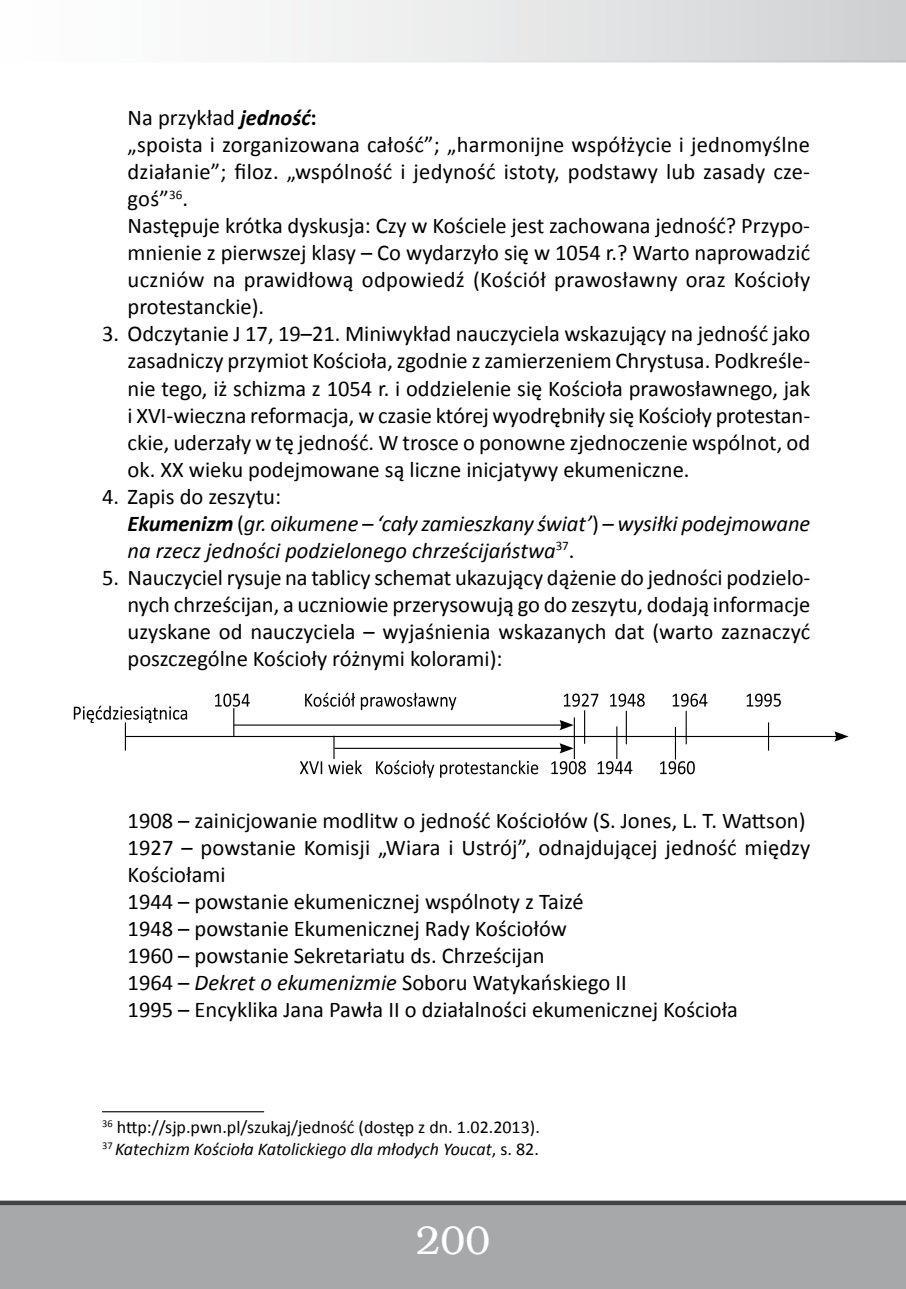
<style>
.page{position:relative;width:906px;height:1289px;background:#fff}
.page>*{position:absolute;margin:0;border:0;box-sizing:border-box;transform-origin:0 0}
.t1{font:300 40.5px "Bookman Itc TEE";color:#fff}
.t2{font:22.5px/27px "Calibri";color:#000}
.t3{font:italic 22.5px/27px "Calibri";letter-spacing:-.005em;color:#000}
.t4{font:18px/21.6px "Calibri";color:#000}
.s1{font-weight:700;font-style:italic}
.s2{font-weight:700}
.s3{font-style:normal}
.s4{font-style:italic}
</style>
<div class="page">
<div style="left:0;top:1200px;width:906px;height:88px;background:#a7a8aa"></div>
<svg style="left:277px;top:0;width:629px;height:63px"></svg>
<hr style="left:125px;top:736px;width:713px;height:1px;background:#000">
<svg style="left:834px;top:731px;width:14px;height:10px"></svg>
<hr style="left:574px;top:717px;width:1px;height:42px;background:#000">
<hr style="left:616px;top:726px;width:1px;height:33px;background:#000">
<hr style="left:675px;top:727px;width:1px;height:32px;background:#000">
<hr style="left:584px;top:710px;width:1px;height:33px;background:#000">
<hr style="left:626px;top:710px;width:1px;height:34px;background:#000">
<hr style="left:685px;top:710px;width:2px;height:34px;background:#000">
<svg style="left:768px;top:722px;width:1px;height:28px"></svg>
<hr style="left:234px;top:724px;width:329px;height:1px;background:#000">
<svg style="left:559px;top:720px;width:15px;height:10px"></svg>
<hr style="left:334px;top:747px;width:229px;height:2px;background:#000">
<svg style="left:559px;top:743px;width:15px;height:10px"></svg>
<svg style="left:660px;top:761px;width:35px;height:13px"></svg>
<svg style="left:597px;top:761px;width:35px;height:13px"></svg>
<svg style="left:551px;top:761px;width:35px;height:13px"></svg>
<svg style="left:746px;top:693px;width:35px;height:13px"></svg>
<svg style="left:672px;top:693px;width:35px;height:13px"></svg>
<svg style="left:610px;top:693px;width:35px;height:13px"></svg>
<svg style="left:564px;top:693px;width:34px;height:13px"></svg>
<svg style="left:300px;top:735px;width:62px;height:39px"></svg>
<svg style="left:215px;top:693px;width:35px;height:43px"></svg>
<svg style="left:376px;top:760px;width:162px;height:17px"></svg>
<svg style="left:305px;top:692px;width:151px;height:18px"></svg>
<svg style="left:74px;top:705px;width:113px;height:45px"></svg>
<hr style="left:102px;top:1111px;width:162px;height:1px;background:#000">
<p class="t2" style="left:128px;top:104px;width:684px">Na przykład <span class="s1">jedność</span><span class="s2">:<br></span>„spoista i zorganizowana całość”; „harmonijne współżycie i jednomyślne działanie”; filoz. „wspólność i jedyność istoty, podstawy lub zasady cze&shy;goś”<sup>36</sup>.<br>Następuje krótka dyskusja: Czy w Kościele jest zachowana jedność? Przypo&shy;mnienie z pierwszej klasy – Co wydarzyło się w 1054 r.? Warto naprowadzić uczniów na prawidłową odpowiedź (Kościół prawosławny oraz Kościoły protestanckie).</p>
<p class="t2" style="left:128px;top:320px;width:684px;text-align:justify;text-indent:-26px">3. Odczytanie J 17, 19–21. Miniwykład nauczyciela wskazujący na jedność jako zasadniczy przymiot Kościoła, zgodnie z zamierzeniem Chrystusa. Podkreśle&shy;nie tego, iż schizma z 1054 r. i oddzielenie się Kościoła prawosławnego, jak i XVI-wieczna reformacja, w czasie której wyodrębniły się Kościoły protestan&shy;ckie, uderzały w tę jedność. W trosce o ponowne zjednoczenie wspólnot, od ok. XX wieku podejmowane są liczne inicjatywy ekumeniczne.</p>
<p class="t3" style="left:128px;top:481px;width:684px;text-indent:-25px"><span class="s3">4. Zapis do zeszytu:<br></span><span class="s2">Ekumenizm</span> <span class="s3">(</span>gr. oikumene – ‘cały zamieszkany świat’<span class="s3">)</span> – wysiłki podejmowane na rzecz jedności podzielonego chrześcijaństwa<sup>37</sup><span class="s3">.</span></p>
<p class="t2" style="left:128px;top:563px;width:684px;text-align:justify;text-indent:-26px">5. Nauczyciel rysuje na tablicy schemat ukazujący dążenie do jedności podzielo&shy;nych chrześcijan, a uczniowie przerysowują go do zeszytu, dodają informacje uzyskane od nauczyciela – wyjaśnienia wskazanych dat (warto zaznaczyć poszczególne Kościoły różnymi kolorami):</p>
<p class="t2" style="left:128px;top:806px;width:684px">1908 – zainicjowanie modlitw o jedność Kościołów (S. Jones, L. T. Wattson)<br>1927 – powstanie Komisji „Wiara i Ustrój”, odnajdującej jedność między Kościołami<br>1944 – powstanie ekumenicznej wspólnoty z Taizé<br>1948 – powstanie Ekumenicznej Rady Kościołów<br>1960 – powstanie Sekretariatu ds. Chrześcijan<br>1964 – <span class="s4">Dekret o ekumenizmie</span> Soboru Watykańskiego II<br>1995 – Encyklika Jana Pawła II o działalności ekumenicznej Kościoła</p>
<p class="t4" style="left:102px;top:1116px;width:439px"><sup>36</sup> http://sjp.pwn.pl/szukaj/jedność (dostęp z dn. 1.02.2013).<br><sup>37</sup> <span class="s4">Katechizm Kościoła Katolickiego dla młodych Youcat</span>, s. 82.</p>
<h1 class="t1" style="left:416px;top:1218px;width:76px">200</h1>
</div>
